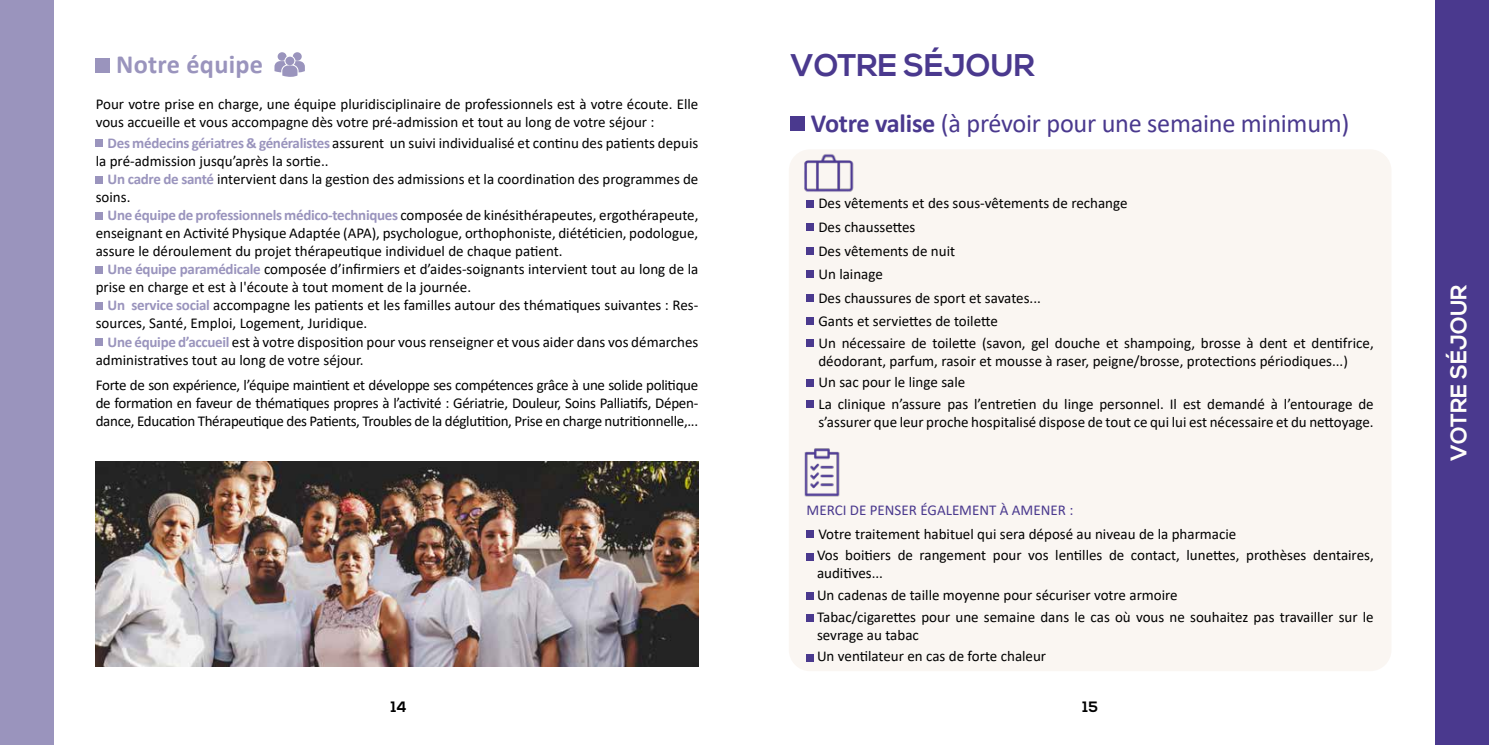
<style>
.page{position:relative;width:1489px;height:745px;background:#fff}
.page>*{position:absolute;margin:0;border:0;box-sizing:border-box;transform-origin:0 0}
.t1{font:700 31.25px "Nexa";color:#4a398e}
.t2{font:26.25px "Calibri";letter-spacing:-.01em;color:#4a398e}
.t3{font:700 26.25px "Calibri";letter-spacing:.01em;color:#9a94bd}
.t4{font:700 22.5px "Nexa";color:#fffefa}
.t5{font:15px/18px "Calibri";color:#000}
.t6{font:15px "Calibri";color:#4a398e}
.t7{font:700 15px "Nexa";color:#000}
.s1{font-weight:700;color:#9a94bd}
.s2{font-weight:700}
</style>
<div class="page">
<div style="left:0;top:0;width:53px;height:744px;background:#9a94bd"></div>
<div style="left:96px;top:59px;width:14px;height:14px;background:#9a94bd"></div>
<div style="left:96px;top:140px;width:7px;height:7px;background:#9a94bd"></div>
<div style="left:96px;top:176px;width:7px;height:7px;background:#9a94bd"></div>
<div style="left:96px;top:212px;width:7px;height:7px;background:#9a94bd"></div>
<div style="left:96px;top:266px;width:7px;height:7px;background:#9a94bd"></div>
<div style="left:96px;top:302px;width:7px;height:7px;background:#9a94bd"></div>
<div style="left:96px;top:338px;width:7px;height:7px;background:#9a94bd"></div>
<img style="left:96px;top:461px;width:602px;height:205px">
<div style="left:788px;top:149px;width:603px;height:521px;background:#faf6f2;border-radius:21px"></div>
<div style="left:790px;top:116px;width:14px;height:14px;background:#4a398e"></div>
<div style="left:806px;top:200px;width:7px;height:7px;background:#4a398e"></div>
<div style="left:806px;top:223px;width:7px;height:7px;background:#4a398e"></div>
<div style="left:806px;top:247px;width:7px;height:7px;background:#4a398e"></div>
<div style="left:806px;top:270px;width:7px;height:7px;background:#4a398e"></div>
<div style="left:806px;top:294px;width:7px;height:7px;background:#4a398e"></div>
<div style="left:806px;top:317px;width:7px;height:8px;background:#4a398e"></div>
<div style="left:806px;top:339px;width:7px;height:7px;background:#4a398e"></div>
<div style="left:806px;top:379px;width:7px;height:7px;background:#4a398e"></div>
<div style="left:806px;top:400px;width:7px;height:7px;background:#4a398e"></div>
<div style="left:806px;top:530px;width:7px;height:7px;background:#4a398e"></div>
<div style="left:806px;top:553px;width:7px;height:7px;background:#4a398e"></div>
<div style="left:806px;top:592px;width:7px;height:7px;background:#4a398e"></div>
<div style="left:806px;top:614px;width:7px;height:7px;background:#4a398e"></div>
<div style="left:806px;top:653px;width:7px;height:7px;background:#4a398e"></div>
<div style="left:1435px;top:0;width:53px;height:744px;background:#4a398e"></div>
<img style="left:799px;top:151px;width:55px;height:41px">
<img style="left:804px;top:448px;width:36px;height:49px">
<svg style="left:274px;top:52px;width:31px;height:25px"></svg>
<h2 class="t3" style="left:116px;top:46px;width:148px">Notre équipe</h2>
<p class="t5" style="left:96px;top:94px;width:604px">Pour votre prise en charge, une équipe pluridisciplinaire de professionnels est à votre écoute. Elle vous accueille et vous accompagne dès votre pré-admission et tout au long de votre séjour :</p>
<p class="t5" style="left:96px;top:134px;width:604px;text-indent:12px"><span class="s1">Des médecins gériatres &amp; généralistes</span> assurent un suivi individualisé et continu des patients depuis la pré-admission jusqu’après la sortie..</p>
<p class="t5" style="left:96px;top:170px;width:604px;text-indent:12px"><span class="s1">Un cadre de santé</span> intervient dans la gestion des admissions et la coordination des programmes de soins.</p>
<p class="t5" style="left:96px;top:206px;width:604px;text-align:justify;text-indent:12px"><span class="s1">Une équipe de professionnels médico-techniques</span> composée de kinésithérapeutes, ergothérapeute, enseignant en Activité Physique Adaptée (APA), psychologue, orthophoniste, diététicien, podologue, assure le déroulement du projet thérapeutique individuel de chaque patient.</p>
<p class="t5" style="left:96px;top:260px;width:604px;text-indent:12px"><span class="s1">Une équipe paramédicale</span> composée d’infirmiers et d’aides-soignants intervient tout au long de la prise en charge et est à l'écoute à tout moment de la journée.</p>
<p class="t5" style="left:96px;top:296px;width:604px;text-indent:12px"><span class="s1">Un service social</span> accompagne les patients et les familles autour des thématiques suivantes : Res&shy;sources, Santé, Emploi, Logement, Juridique.</p>
<p class="t5" style="left:96px;top:332px;width:604px;text-indent:12px"><span class="s1">Une équipe d’accueil</span> est à votre disposition pour vous renseigner et vous aider dans vos démarches administratives tout au long de votre séjour.</p>
<p class="t5" style="left:96px;top:375px;width:604px;text-align:justify">Forte de son expérience, l’équipe maintient et développe ses compétences grâce à une solide politique de formation en faveur de thématiques propres à l’activité : Gériatrie, Douleur, Soins Palliatifs, Dépen&shy;dance, Education Thérapeutique des Patients, Troubles de la déglutition, Prise en charge nutritionnelle,...</p>
<h1 class="t1" style="left:790px;top:47px;width:246px">VOTRE SÉJOUR</h1>
<h2 class="t2" style="left:811px;top:104px;width:540px"><span class="s2">Votre valise</span> (à prévoir pour une semaine minimum)</h2>
<p class="t5" style="left:818px;top:191px;width:311px;line-height:23.5px">Des vêtements et des sous-vêtements de rechange<br>Des chaussettes<br>Des vêtements de nuit<br>Un lainage<br>Des chaussures de sport et savates...<br>Gants et serviettes de toilette</p>
<p class="t5" style="left:818px;top:333px;width:557px">Un nécessaire de toilette (savon, gel douche et shampoing, brosse à dent et dentifrice, déodorant, parfum, rasoir et mousse à raser, peigne/brosse, protections périodiques...)</p>
<p class="t5" style="left:818px;top:371px;width:557px;line-height:21.5px">Un sac pour le linge sale<br>La clinique n’assure pas l’entretien du linge personnel. Il est demandé à l’entourage de</p>
<p class="t5" style="left:818px;top:412px;width:557px">s’assurer que leur proche hospitalisé dispose de tout ce qui lui est nécessaire et du nettoyage.</p>
<p class="t6" style="left:806px;top:499px;width:268px">MERCI DE PENSER ÉGALEMENT À AMENER :</p>
<p class="t5" style="left:817px;top:522px;width:558px;line-height:21.5px">Votre traitement habituel qui sera déposé au niveau de la pharmacie<br>Vos boitiers de rangement pour vos lentilles de contact, lunettes, prothèses dentaires,</p>
<p class="t5" style="left:817px;top:562px;width:558px;line-height:21.5px">auditives...<br>Un cadenas de taille moyenne pour sécuriser votre armoire<br>Tabac/cigarettes pour une semaine dans le cas où vous ne souhaitez pas travailler sur le</p>
<p class="t5" style="left:817px;top:623px;width:231px;line-height:21.5px">sevrage au tabac<br>Un ventilateur en cas de forte chaleur</p>
<p class="t7" style="left:391px;top:697px;width:17px">14</p>
<p class="t7" style="left:1082px;top:697px;width:17px">15</p>
<h3 class="t4" style="left:1445px;top:460px;width:177px;rotate:-90deg">VOTRE SÉJOUR</h3>
</div>
